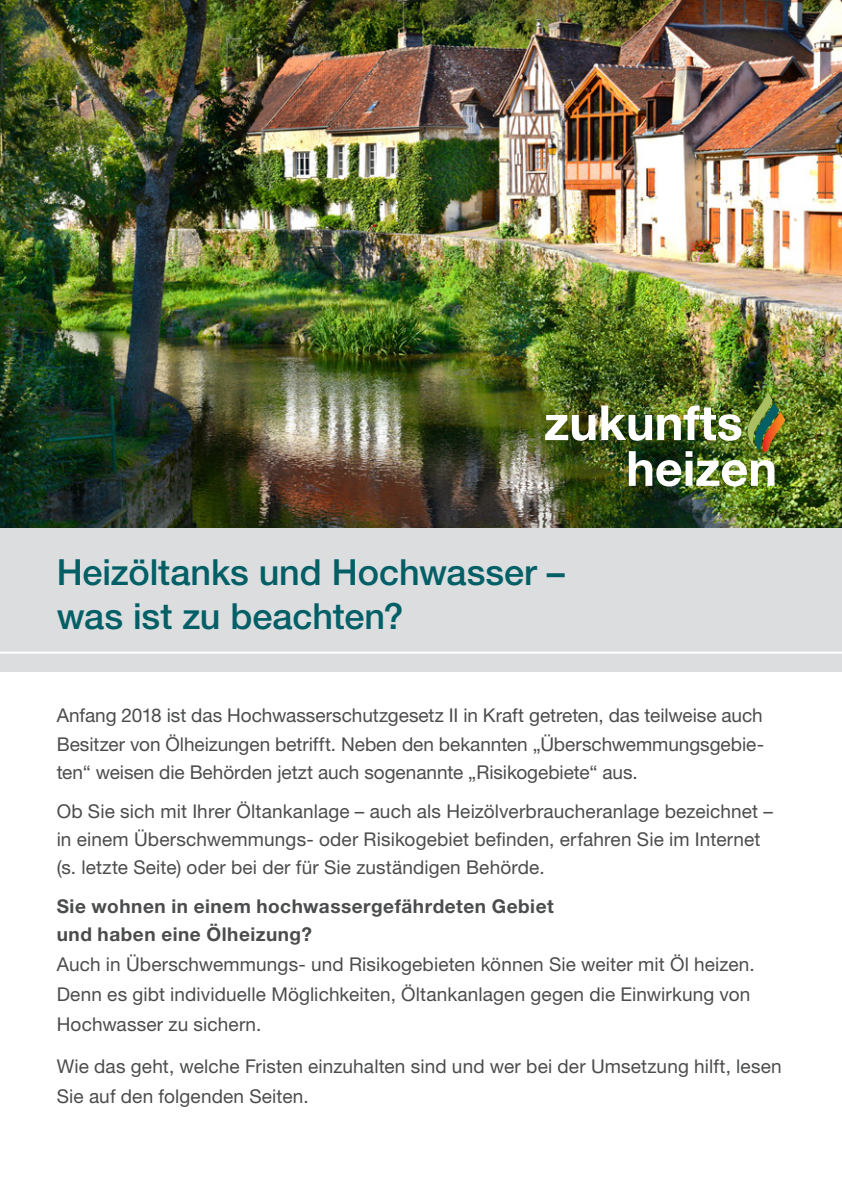
<style>
.page{position:relative;width:842px;height:1191px;background:#fff}
.page>*{position:absolute;margin:0;border:0;box-sizing:border-box;transform-origin:0 0}
.t1{font:500 36px/44px "Helvetica Neue LT Std";color:#025f66}
.t2{font:19px/28px "Helvetica Neue LT Std";letter-spacing:.005em;color:#4b4c4d}
.t3{font:700 19px/28px "Helvetica Neue LT Std";letter-spacing:.025em;color:#4b4c4d}
</style>
<div class="page">
<img style="left:0;top:0;width:842px;height:528px">
<div style="left:0;top:528px;width:842px;height:143px;background:#dcdddf"></div>
<hr style="left:0;top:651px;width:842px;height:2px;background:#fff">
<svg style="left:545px;top:415px;width:50px;height:26px"></svg>
<img style="left:601px;top:391px;width:184px;height:95px">
<h1 class="t1" style="left:57px;top:550px;width:510px">Heizöltanks und Hochwasser – was ist zu beachten?</h1>
<p class="t2" style="left:57px;top:701px;width:709px;text-align:justify">Anfang 2018 ist das Hochwasserschutzgesetz II in Kraft getreten, das teilweise auch Besitzer von Ölheizungen betrifft. Neben den bekannten „Überschwemmungsgebie&shy;ten“ weisen die Behörden jetzt auch sogenannte „Risikogebiete“ aus.</p>
<p class="t2" style="left:57px;top:797px;width:718px">Ob Sie sich mit Ihrer Öltankanlage – auch als Heizölverbraucheranlage bezeichnet – in einem Überschwemmungs- oder Risikogebiet befinden, erfahren Sie im Internet (s. letzte Seite) oder bei der für Sie zuständigen Behörde.</p>
<p class="t3" style="left:57px;top:892px;width:498px">Sie wohnen in einem hochwassergefährdeten Gebiet und haben eine Ölheizung?</p>
<p class="t2" style="left:57px;top:949px;width:699px;line-height:30px">Auch in Überschwemmungs- und Risikogebieten können Sie weiter mit Öl heizen.<br>Denn es gibt individuelle Möglichkeiten, Öltankanlagen gegen die Einwirkung von<br>Hochwasser zu sichern.</p>
<p class="t2" style="left:57px;top:1050px;width:726px;line-height:30px">Wie das geht, welche Fristen einzuhalten sind und wer bei der Umsetzung hilft, lesen<br>Sie auf den folgenden Seiten.</p>
</div>
